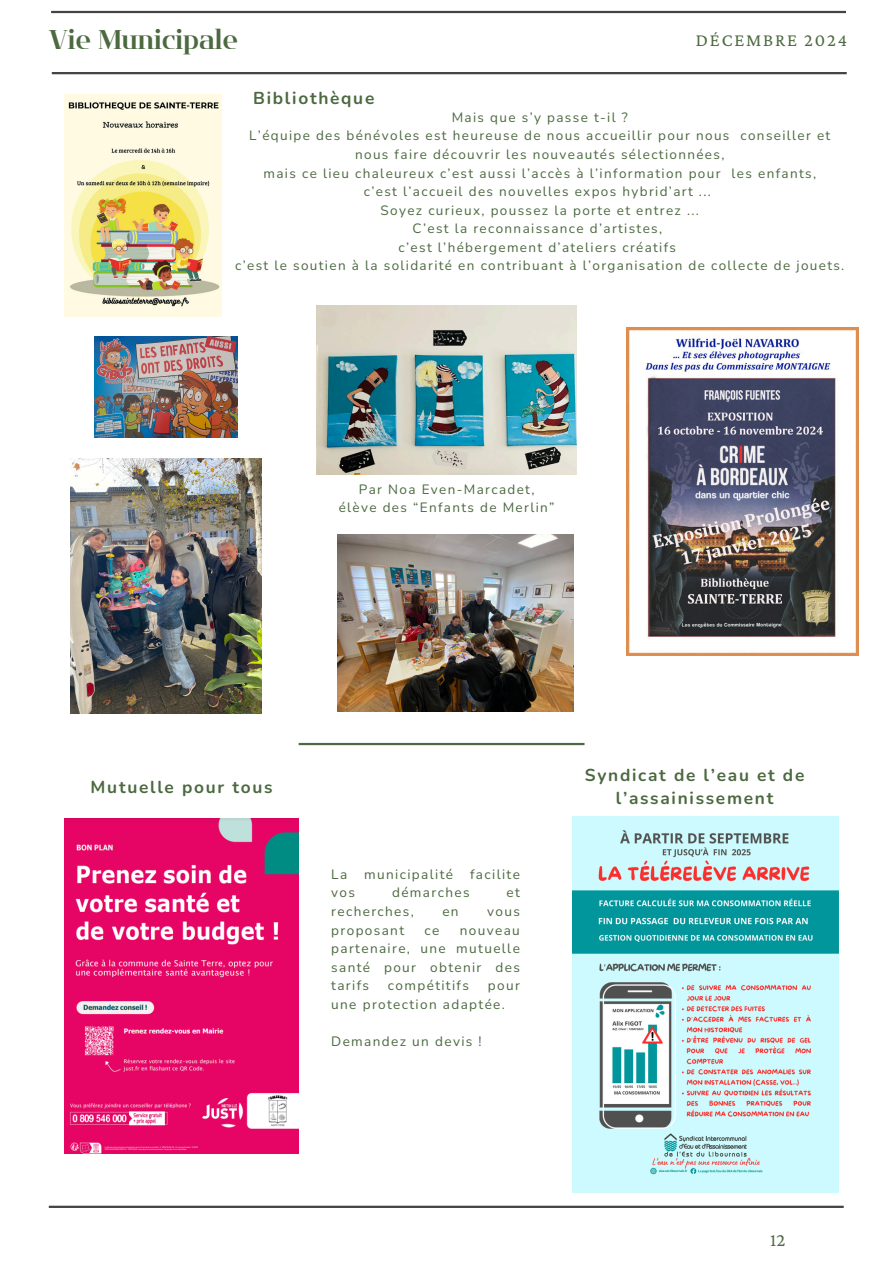
<style>
.page{position:relative;width:893px;height:1263px;background:#fff}
.page>*{position:absolute;margin:0;border:0;box-sizing:border-box;transform-origin:0 0}
.t1{font:27.08px "Flatory Serif 700";color:#4c6940}
.t2{font:18.75px "Crimson Pro";color:#4c6940}
.t3{font:18.38px "Crimson Pro";letter-spacing:.1em;color:#4c6940}
.t4{font:700 17.25px/23.6px "Nunito";letter-spacing:.1em;color:#4c6940;text-align:center}
.t5{font:13.58px/18.6px "Nunito";letter-spacing:.1em;color:#4c6940;text-align:justify}
.t6{font:13.5px/18.6px "Nunito";letter-spacing:.1em;color:#4c6940;text-align:center}
</style>
<div class="page">
<hr style="left:52px;top:72px;width:794px;height:2px;background:#474242">
<hr style="left:49px;top:1206px;width:794px;height:2px;background:#474242">
<hr style="left:51px;top:11px;width:795px;height:2px;background:#474242">
<img style="left:95px;top:337px;width:142px;height:100px">
<img style="left:64px;top:94px;width:157px;height:223px">
<img style="left:64px;top:819px;width:234px;height:334px">
<img style="left:626px;top:327px;width:232px;height:328px">
<img style="left:572px;top:816px;width:266px;height:377px">
<hr style="left:299px;top:743px;width:285px;height:2px;background:#4c6940">
<img style="left:71px;top:458px;width:191px;height:255px">
<img style="left:337px;top:534px;width:237px;height:177px">
<img style="left:316px;top:305px;width:261px;height:170px">
<p class="t1" style="left:49px;top:24px;width:191px">Vie Municipale</p>
<h3 class="t3" style="left:696px;top:29px;width:153px">DÉCEMBRE 2024</h3>
<h1 class="t4" style="left:253px;top:86px;width:123px">Bibliothèque</h1>
<p class="t6" style="left:452px;top:108px;width:178px">Mais que s’y passe t-il ?</p>
<p class="t6" style="left:249px;top:127px;width:582px">L’équipe des bénévoles est heureuse de nous accueillir pour nous conseiller et nous faire découvrir les nouveautés sélectionnées,</p>
<p class="t6" style="left:263px;top:164px;width:554px">mais ce lieu chaleureux c’est aussi l’accès à l’information pour les enfants,</p>
<p class="t6" style="left:364px;top:182px;width:348px">c’est l’accueil des nouvelles expos hybrid’art ...</p>
<p class="t6" style="left:380px;top:201px;width:320px">Soyez curieux, poussez la porte et entrez ...</p>
<p class="t6" style="left:412px;top:219px;width:251px">C’est la reconnaissance d’artistes,</p>
<p class="t6" style="left:398px;top:238px;width:279px">c’est l’hébergement d’ateliers créatifs</p>
<p class="t6" style="left:235px;top:257px;width:610px">c’est le soutien à la solidarité en contribuant à l’organisation de collecte de jouets.</p>
<p class="t6" style="left:359px;top:480px;width:177px">Par Noa Even-Marcadet,</p>
<p class="t6" style="left:339px;top:498px;width:217px">élève des “Enfants de Merlin”</p>
<h2 class="t4" style="left:91px;top:775px;width:183px">Mutuelle pour tous</h2>
<p class="t5" style="left:331px;top:865px;width:17px">La</p>
<p class="t5" style="left:364px;top:865px;width:90px">municipalité</p>
<p class="t5" style="left:470px;top:865px;width:51px">facilite</p>
<p class="t5" style="left:331px;top:883px;width:25px">vos</p>
<p class="t5" style="left:392px;top:883px;width:79px">démarches</p>
<p class="t5" style="left:506px;top:883px;width:15px">et</p>
<p class="t5" style="left:331px;top:902px;width:84px">recherches,</p>
<p class="t5" style="left:442px;top:902px;width:18px">en</p>
<p class="t5" style="left:487px;top:902px;width:34px">vous</p>
<p class="t5" style="left:331px;top:921px;width:74px">proposant</p>
<p class="t5" style="left:424px;top:921px;width:16px">ce</p>
<p class="t5" style="left:331px;top:921px;width:190px;text-indent:129px">nouveau partenaire, une mutuelle santé pour obtenir des tarifs</p>
<p class="t5" style="left:388px;top:976px;width:82px">compétitifs</p>
<p class="t5" style="left:331px;top:976px;width:190px;text-indent:157px">pour une protection adaptée.</p>
<p class="t5" style="left:331px;top:1032px;width:152px">Demandez un devis !</p>
<p class="t4" style="left:585px;top:763px;width:221px">Syndicat de l’eau et de l’assainissement</p>
<p class="t2" style="left:770px;top:1229px;width:17px">12</p>
</div>
